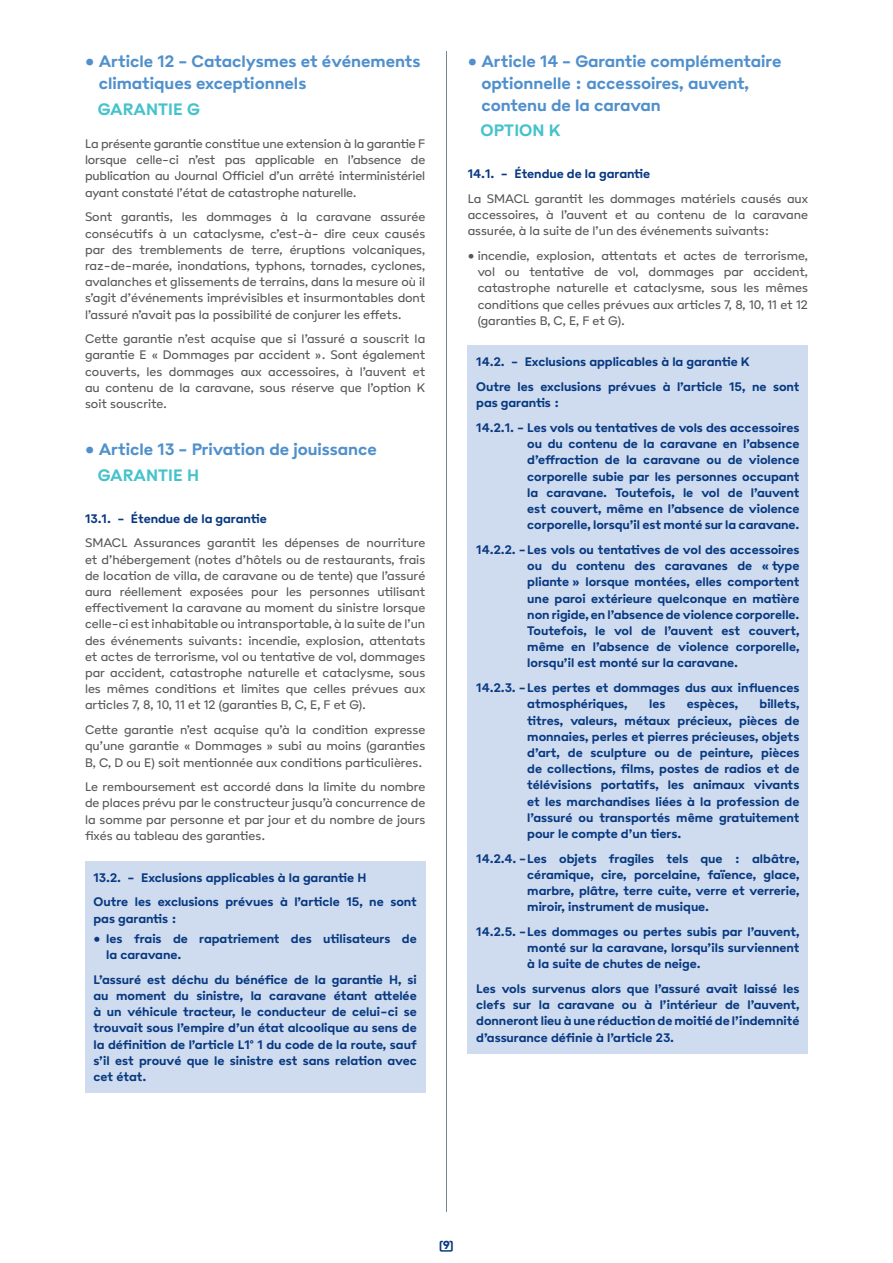
<style>
.page{position:relative;width:893px;height:1263px;background:#fff}
.page>*{position:absolute;margin:0;border:0;box-sizing:border-box;transform-origin:0 0}
.t1{font:700 18px/21.6px "Poligon";color:#5090cc}
.t2{font:700 18px "Poligon";color:#45c2cb}
.t3{font:700 13.5px/16.2px "Poligon";color:#083981;text-align:justify}
.t4{font:13.5px/16.2px "Poligon";color:#57585a;text-align:justify}
.t5{font:12px "Poligon Black Link";color:#083981}
</style>
<div class="page">
<hr style="left:446px;top:51px;width:1px;height:1161px;background:#76858e">
<div style="left:85px;top:861px;width:340px;height:32px;background:#cfdcef"></div>
<div style="left:85px;top:885px;width:340px;height:49px;background:#cfdcef"></div>
<div style="left:85px;top:922px;width:340px;height:49px;background:#cfdcef"></div>
<div style="left:85px;top:963px;width:340px;height:130px;background:#cfdcef"></div>
<div style="left:468px;top:346px;width:340px;height:32px;background:#cfdcef"></div>
<div style="left:468px;top:370px;width:340px;height:49px;background:#cfdcef"></div>
<div style="left:468px;top:411px;width:340px;height:130px;background:#cfdcef"></div>
<div style="left:468px;top:533px;width:340px;height:146px;background:#cfdcef"></div>
<div style="left:468px;top:671px;width:340px;height:178px;background:#cfdcef"></div>
<div style="left:468px;top:842px;width:340px;height:81px;background:#cfdcef"></div>
<div style="left:468px;top:915px;width:340px;height:65px;background:#cfdcef"></div>
<div style="left:468px;top:972px;width:340px;height:81px;background:#cfdcef"></div>
<h1 class="t1" style="left:99px;top:50px;width:323px;text-indent:-14px">• Article 12 - Cataclysmes et événements climatiques exceptionnels</h1>
<h1 class="t2" style="left:98px;top:98px;width:104px">GARANTIE G</h1>
<p class="t4" style="left:85px;top:135px;width:342px">La présente garantie constitue une extension à la garantie F lorsque celle-ci n’est pas applicable en l’absence de publication au Journal Officiel d’un arrêté interministériel ayant constaté l’état de catastrophe naturelle.</p>
<p class="t4" style="left:85px;top:209px;width:342px">Sont garantis, les dommages à la caravane assurée consécutifs à un cataclysme, c’est-à- dire ceux causés par des tremblements de terre, éruptions volcaniques, raz-de-marée, inondations, typhons, tornades, cyclones, avalanches et glissements de terrains, dans la mesure où il s’agit d’événements imprévisibles et insurmontables dont l’assuré n’avait pas la possibilité de conjurer les effets.</p>
<p class="t4" style="left:85px;top:331px;width:342px">Cette garantie n’est acquise que si l’assuré a souscrit la garantie E « Dommages par accident ». Sont également couverts, les dommages aux accessoires, à l’auvent et au contenu de la caravane, sous réserve que l’option K soit souscrite.</p>
<h1 class="t1" style="left:85px;top:438px;width:293px">• Article 13 - Privation de jouissance</h1>
<h1 class="t2" style="left:98px;top:464px;width:103px">GARANTIE H</h1>
<p class="t3" style="left:85px;top:510px;width:183px">13.1. - Étendue de la garantie</p>
<p class="t4" style="left:85px;top:535px;width:342px">SMACL Assurances garantit les dépenses de nourriture et d’hébergement (notes d’hôtels ou de restaurants, frais de location de villa, de caravane ou de tente) que l’assuré aura réellement exposées pour les personnes utilisant effectivement la caravane au moment du sinistre lorsque celle-ci est inhabitable ou intransportable, à la suite de l’un des événements suivants: incendie, explosion, attentats et actes de terrorisme, vol ou tentative de vol, dommages par accident, catastrophe naturelle et cataclysme, sous les mêmes conditions et limites que celles prévues aux articles 7, 8, 10, 11 et 12 (garanties B, C, E, F et G).</p>
<p class="t4" style="left:85px;top:721px;width:342px">Cette garantie n’est acquise qu’à la condition expresse qu’une garantie « Dommages » subi au moins (garanties B, C, D ou E) soit mentionnée aux conditions particulières.</p>
<p class="t4" style="left:85px;top:779px;width:342px">Le remboursement est accordé dans la limite du nombre de places prévu par le constructeur jusqu’à concurrence de la somme par personne et par jour et du nombre de jours fixés au tableau des garanties.</p>
<p class="t3" style="left:94px;top:864px;width:325px;line-height:24.8px">13.2. - Exclusions applicables à la garantie H<br>Outre les exclusions prévues à l’article 15, ne sont</p>
<p class="t3" style="left:94px;top:910px;width:85px">pas garantis :</p>
<p class="t3" style="left:106px;top:930px;width:312px;text-indent:-13px">• les frais de rapatriement des utilisateurs de la caravane.</p>
<p class="t3" style="left:94px;top:971px;width:325px">L’assuré est déchu du bénéfice de la garantie H, si au moment du sinistre, la caravane étant attelée à un véhicule tracteur, le conducteur de celui-ci se trouvait sous l’empire d’un état alcoolique au sens de la définition de l’article L1° 1 du code de la route, sauf s’il est prouvé que le sinistre est sans relation avec cet état.</p>
<h1 class="t1" style="left:481px;top:50px;width:301px;text-indent:-14px">• Article 14 - Garantie complémentaire optionnelle : accessoires, auvent, contenu de la caravan</h1>
<h1 class="t2" style="left:480px;top:119px;width:81px">OPTION K</h1>
<p class="t3" style="left:468px;top:165px;width:184px">14.1. - Étendue de la garantie</p>
<p class="t4" style="left:468px;top:190px;width:342px">La SMACL garantit les dommages matériels causés aux accessoires, à l’auvent et au contenu de la caravane assurée, à la suite de l’un des événements suivants:</p>
<p class="t4" style="left:478px;top:247px;width:332px;text-indent:-10px">• incendie, explosion, attentats et actes de terrorisme, vol ou tentative de vol, dommages par accident, catastrophe naturelle et cataclysme, sous les mêmes conditions que celles prévues aux articles 7, 8, 10, 11 et 12 (garanties B, C, E, F et G).</p>
<p class="t3" style="left:476px;top:349px;width:325px;line-height:24.8px">14.2. - Exclusions applicables à la garantie K<br>Outre les exclusions prévues à l’article 15, ne sont</p>
<p class="t3" style="left:476px;top:390px;width:325px;line-height:24.8px">pas garantis :<br>14.2.1. - Les vols ou tentatives de vols des accessoires</p>
<p class="t3" style="left:527px;top:435px;width:274px">ou du contenu de la caravane en l’absence d’effraction de la caravane ou de violence corporelle subie par les personnes occupant la caravane. Toutefois, le vol de l’auvent est couvert, même en l’absence de violence corporelle, lorsqu’il est monté sur la caravane.</p>
<p class="t3" style="left:527px;top:541px;width:274px;text-indent:-51px">14.2.2. -Les vols ou tentatives de vol des accessoires ou du contenu des caravanes de « type pliante » lorsque montées, elles comportent une paroi extérieure quelconque en matière non rigide, en l’absence de violence corporelle.<br>Toutefois, le vol de l’auvent est couvert, même en l’absence de violence corporelle, lorsqu’il est monté sur la caravane.</p>
<p class="t3" style="left:527px;top:679px;width:274px;text-indent:-51px">14.2.3. -Les pertes et dommages dus aux influences atmosphériques,</p>
<p class="t3" style="left:527px;top:695px;width:274px;text-indent:232px">billets, titres, valeurs, métaux précieux, pièces de monnaies, perles et pierres précieuses, objets d’art, de sculpture ou de peinture, pièces de collections, films, postes de radios et de télévisions portatifs, les animaux vivants et les marchandises liées à la profession de l’assuré ou transportés même gratuitement pour le compte d’un tiers.</p>
<p class="t3" style="left:527px;top:850px;width:274px;text-indent:-51px">14.2.4. -Les objets fragiles tels que : albâtre, céramique, cire, porcelaine, faïence, glace, marbre, plâtre, terre cuite, verre et verrerie, miroir, instrument de musique.</p>
<p class="t3" style="left:527px;top:923px;width:274px;text-indent:-51px">14.2.5. -Les dommages ou pertes subis par l’auvent, monté sur la caravane, lorsqu’ils surviennent à la suite de chutes de neige.</p>
<p class="t3" style="left:476px;top:980px;width:325px">Les vols survenus alors que l’assuré avait laissé les clefs sur la caravane ou à l’intérieur de l’auvent, donneront lieu à une réduction de moitié de l’indemnité d’assurance définie à l’article 23.</p>
<p class="t3" style="left:649px;top:695px;width:18px">les</p>
<p class="t3" style="left:687px;top:695px;width:53px">espèces,</p>
<p class="t5" style="left:439px;top:1237px;width:16px">9</p>
</div>
